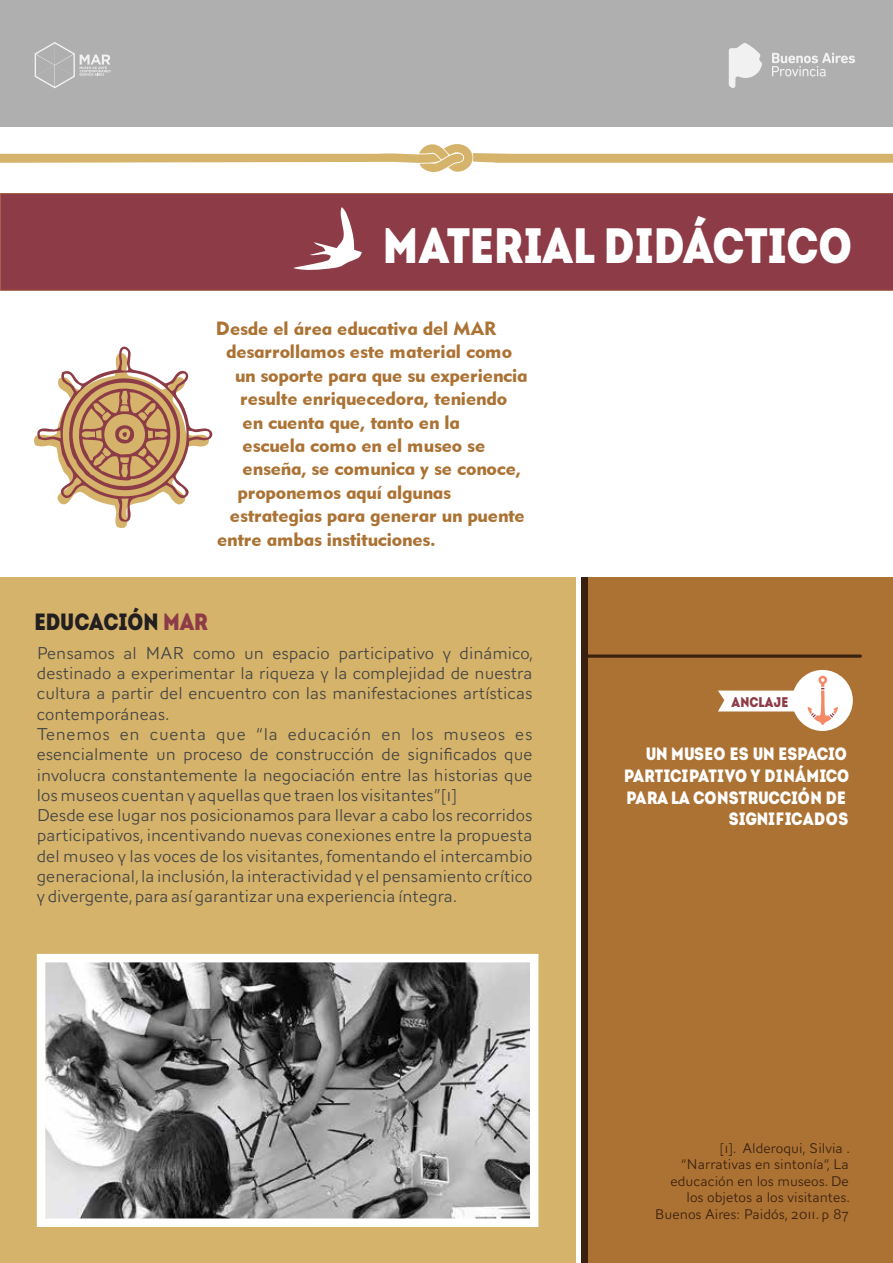
<style>
.page{position:relative;width:893px;height:1263px;background:#fff}
.page>*{position:absolute;margin:0;border:0;box-sizing:border-box;transform-origin:0 0}
.t1{font:49.65px "Intro Cond Black Free";letter-spacing:-.005em;color:#fff}
.t2{font:23.55px "Intro Cond Black Free";color:#231f20}
.t3{font:19.05px "Geometric 415 BT Black A";letter-spacing:-.02em;color:#ab7233}
.t4{font:19.05px "Geometric 415 BT Black A";color:#ab7233}
.t5{font:17.85px/21.6px "Intro Cond Black Free";color:#fff;text-align:right}
.t6{font:300 17.7px/20.2px "AW Conqueror Sans";color:#444}
.t7{font:300 14.4px/16.5px "AW Conqueror Sans";color:#3b2010;text-align:right}
.t8{font:13.95px "Intro Cond Black Free";letter-spacing:.015em;color:#8d3c47}
.s1{color:#8d3c47}
</style>
<div class="page">
<div style="left:1px;top:0;width:892px;height:127px;background:#afafb0"></div>
<svg style="left:0;top:144px;width:893px;height:28px"></svg>
<div style="left:0;top:193px;width:893px;height:97px;background:#8d3c47"></div>
<svg style="left:293px;top:207px;width:69px;height:64px"></svg>
<svg style="left:34px;top:346px;width:179px;height:182px"></svg>
<div style="left:588px;top:577px;width:305px;height:686px;background:#ab7233"></div>
<div style="left:582px;top:577px;width:6px;height:686px;background:#3b2010"></div>
<div style="left:0;top:577px;width:576px;height:686px;background:#d5b36a"></div>
<svg style="left:586px;top:654px;width:276px;height:4px"></svg>
<svg style="left:37px;top:954px;width:501px;height:273px;background:#929293"></svg>
<svg style="left:718px;top:670px;width:135px;height:61px"></svg>
<svg style="left:772px;top:53px;width:83px;height:23px"></svg>
<svg style="left:729px;top:43px;width:33px;height:45px"></svg>
<svg style="left:35px;top:42px;width:76px;height:46px"></svg>
<h1 class="t1" style="left:383px;top:212px;width:471px">MATERIAL DIDÁCTICO</h1>
<p class="t4" style="left:216px;top:316px;width:282px">Desde el área educativa del MAR</p>
<p class="t3" style="left:226px;top:339px;width:288px">desarrollamos este material como</p>
<p class="t3" style="left:235px;top:363px;width:294px">un soporte para que su experiencia</p>
<p class="t3" style="left:240px;top:386px;width:269px">resulte enriquecedora, teniendo</p>
<p class="t3" style="left:243px;top:411px;width:219px">en cuenta que, tanto en la</p>
<p class="t3" style="left:243px;top:434px;width:244px">escuela como en el museo se</p>
<p class="t3" style="left:243px;top:456px;width:280px">enseña, se comunica y se conoce,</p>
<p class="t3" style="left:238px;top:481px;width:215px">proponemos aquí algunas</p>
<p class="t3" style="left:230px;top:504px;width:296px">estrategias para generar un puente</p>
<p class="t3" style="left:217px;top:528px;width:220px">entre ambas instituciones.</p>
<h2 class="t2" style="left:34px;top:606px;width:175px">EDUCACIÓN <span class="s1">MAR</span></h2>
<p class="t6" style="left:37px;top:643px;width:498px">Pensamos al MAR como un espacio participativo y dinámico, destinado a experimentar la riqueza y la complejidad de nuestra cultura a partir del encuentro con las manifestaciones artísticas contemporáneas.<br>Tenemos en cuenta que “la educación en los museos es esencialmente un proceso de construcción de significados que involucra constantemente la negociación entre las historias que los museos cuentan y aquellas que traen los visitantes”[1]<br>Desde ese lugar nos posicionamos para llevar a cabo los recorridos participativos, incentivando nuevas conexiones entre la propuesta del museo y las voces de los visitantes,fomentando el intercambio generacional,la inclusión,la interactividad y el pensamiento crítico y divergente,para así garantizar una experiencia íntegra.</p>
<p class="t8" style="left:732px;top:692px;width:58px">ANCLAJE</p>
<p class="t5" style="left:624px;top:743px;width:227px">UN MUSEO ES UN ESPACIO<br>PARTICIPATIVO Y DINÁMICO<br>PARA LA CONSTRUCCIÓN DE<br>SIGNIFICADOS</p>
<p class="t7" style="left:655px;top:1140px;width:197px">[1]. Alderoqui, Silvia . “Narrativas en sintonía”, La educación en los museos. De los objetos a los visitantes.<br>Buenos Aires: Paidós, 2011. p 87</p>
</div>
